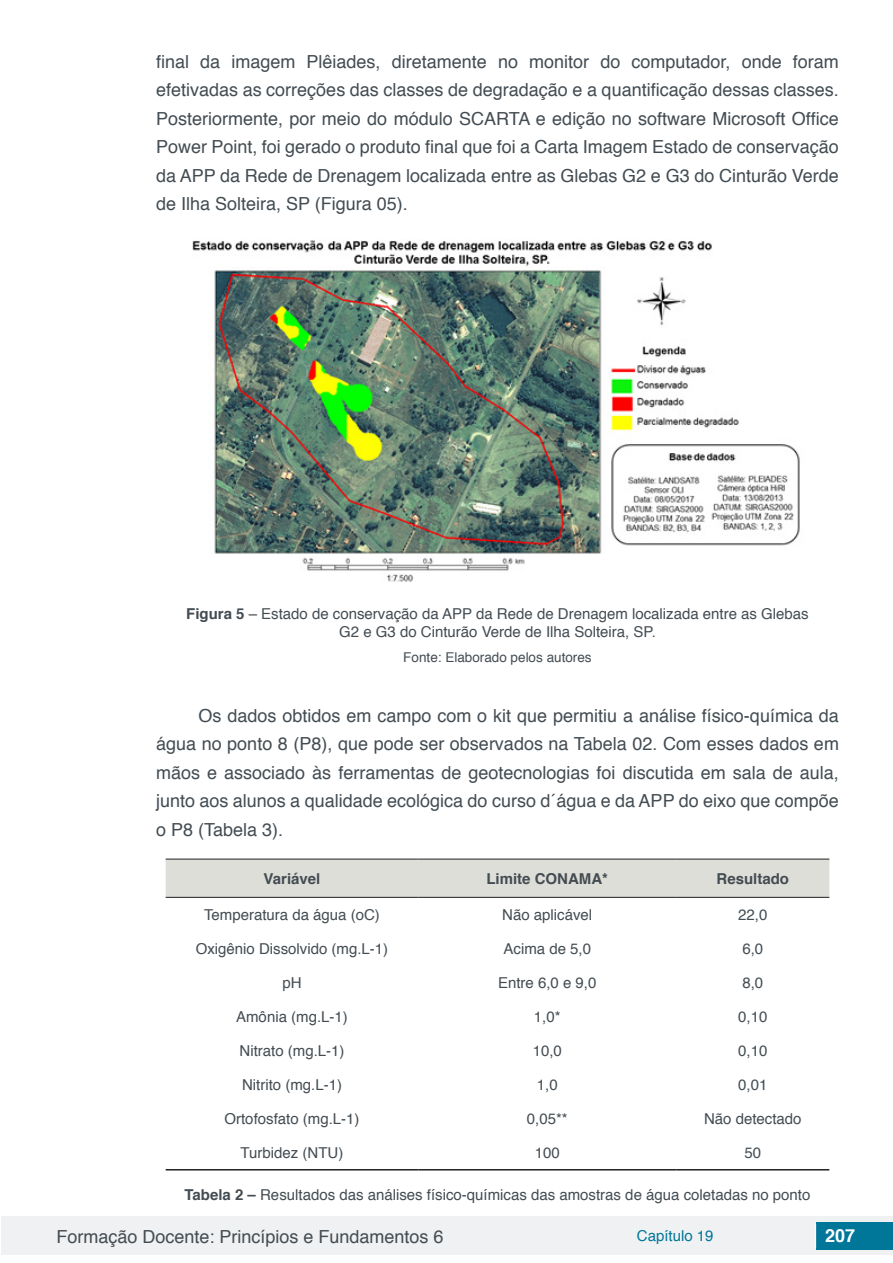
<style>
.page{position:relative;width:893px;height:1263px;background:#fff}
.page>*{position:absolute;margin:0;border:0;box-sizing:border-box;transform-origin:0 0}
.t1{font:18px/28.5px "Helvetica";color:#434c52;text-align:justify}
.t2{font:700 18px "Helvetica";color:#fff}
.t3{font:15px/18px "Helvetica";color:#434c52;text-align:center}
.t4{font:700 15px "Helvetica";color:#434c52}
.t5{font:15px "Helvetica";color:#007699}
.t6{font:13.5px "Helvetica";color:#434c52}
.s1{font-weight:700}
</style>
<div class="page">
<div style="left:1px;top:1216px;width:891px;height:38px;background:#f0f1f2"></div>
<div style="left:816px;top:1222px;width:77px;height:27px;background:#007699"></div>
<svg style="left:815px;top:1224px;width:1px;height:24px"></svg>
<img style="left:192px;top:240px;width:608px;height:342px">
<div style="left:166px;top:860px;width:663px;height:37px;background:#deded8"></div>
<hr style="left:166px;top:1169px;width:252px;height:1px;background:#231f20">
<hr style="left:418px;top:1169px;width:258px;height:1px;background:#231f20">
<hr style="left:676px;top:1169px;width:153px;height:1px;background:#231f20">
<hr style="left:166px;top:859px;width:252px;height:1px;background:#231f20">
<hr style="left:418px;top:859px;width:258px;height:1px;background:#231f20">
<hr style="left:676px;top:859px;width:153px;height:1px;background:#231f20">
<hr style="left:166px;top:897px;width:252px;height:1px;background:#231f20">
<hr style="left:418px;top:897px;width:258px;height:1px;background:#231f20">
<hr style="left:676px;top:897px;width:153px;height:1px;background:#231f20">
<p class="t1" style="left:156px;top:47px;width:684px">final da imagem Plêiades, diretamente no monitor do computador, onde foram efetivadas as correções das classes de degradação e a quantificação dessas classes.<br>Posteriormente, por meio do módulo SCARTA e edição no software Microsoft Office Power Point, foi gerado o produto final que foi a Carta Imagem Estado de conservação da APP da Rede de Drenagem localizada entre as Glebas G2 e G3 do Cinturão Verde de Ilha Solteira, SP (Figura 05).</p>
<p class="t3" style="left:186px;top:606px;width:624px"><span class="s1">Figura 5</span> – Estado de conservação da APP da Rede de Drenagem localizada entre as Glebas<br>G2 e G3 do Cinturão Verde de Ilha Solteira, SP.</p>
<p class="t6" style="left:403px;top:647px;width:190px">Fonte: Elaborado pelos autores</p>
<p class="t1" style="left:156px;top:702px;width:684px;text-indent:43px">Os dados obtidos em campo com o kit que permitiu a análise físico-química da água no ponto 8 (P8), que pode ser observados na Tabela 02. Com esses dados em mãos e associado às ferramentas de geotecnologias foi discutida em sala de aula, junto aos alunos a qualidade ecológica do curso d´água e da APP do eixo que compõe o P8 (Tabela 3).</p>
<p class="t4" style="left:264px;top:866px;width:58px">Variável</p>
<p class="t4" style="left:486px;top:866px;width:123px">Limite CONAMA*</p>
<p class="t4" style="left:716px;top:866px;width:74px">Resultado</p>
<p class="t3" style="left:204px;top:906px;width:177px">Temperatura da água (oC)</p>
<p class="t3" style="left:502px;top:906px;width:92px">Não aplicável</p>
<p class="t3" style="left:738px;top:906px;width:31px">22,0</p>
<p class="t3" style="left:196px;top:940px;width:194px">Oxigênio Dissolvido (mg.L-1)</p>
<p class="t3" style="left:503px;top:940px;width:89px">Acima de 5,0</p>
<p class="t3" style="left:742px;top:940px;width:22px">6,0</p>
<p class="t3" style="left:282px;top:974px;width:21px">pH</p>
<p class="t3" style="left:498px;top:974px;width:100px">Entre 6,0 e 9,0</p>
<p class="t3" style="left:742px;top:974px;width:22px">8,0</p>
<p class="t3" style="left:236px;top:1008px;width:113px">Amônia (mg.L-1)</p>
<p class="t3" style="left:534px;top:1008px;width:28px">1,0*</p>
<p class="t3" style="left:738px;top:1008px;width:31px">0,10</p>
<p class="t3" style="left:239px;top:1042px;width:107px">Nitrato (mg.L-1)</p>
<p class="t3" style="left:533px;top:1042px;width:31px">10,0</p>
<p class="t3" style="left:738px;top:1042px;width:31px">0,10</p>
<p class="t3" style="left:242px;top:1076px;width:102px">Nitrito (mg.L-1)</p>
<p class="t3" style="left:537px;top:1076px;width:22px">1,0</p>
<p class="t3" style="left:738px;top:1076px;width:31px">0,01</p>
<p class="t3" style="left:224px;top:1110px;width:137px">Ortofosfato (mg.L-1)</p>
<p class="t3" style="left:527px;top:1110px;width:42px">0,05**</p>
<p class="t3" style="left:704px;top:1110px;width:99px">Não detectado</p>
<p class="t3" style="left:241px;top:1144px;width:104px">Turbidez (NTU)</p>
<p class="t3" style="left:535px;top:1144px;width:27px">100</p>
<p class="t3" style="left:744px;top:1144px;width:18px">50</p>
<p class="t3" style="left:185px;top:1186px;width:627px"><span class="s1">Tabela 2 –</span> Resultados das análises físico-químicas das amostras de água coletadas no ponto</p>
<p class="t1" style="left:56px;top:1223px;width:389px">Formação Docente: Princípios e Fundamentos 6</p>
<p class="t5" style="left:637px;top:1224px;width:78px">Capítulo 19</p>
<p class="t2" style="left:825px;top:1221px;width:32px">207</p>
</div>
